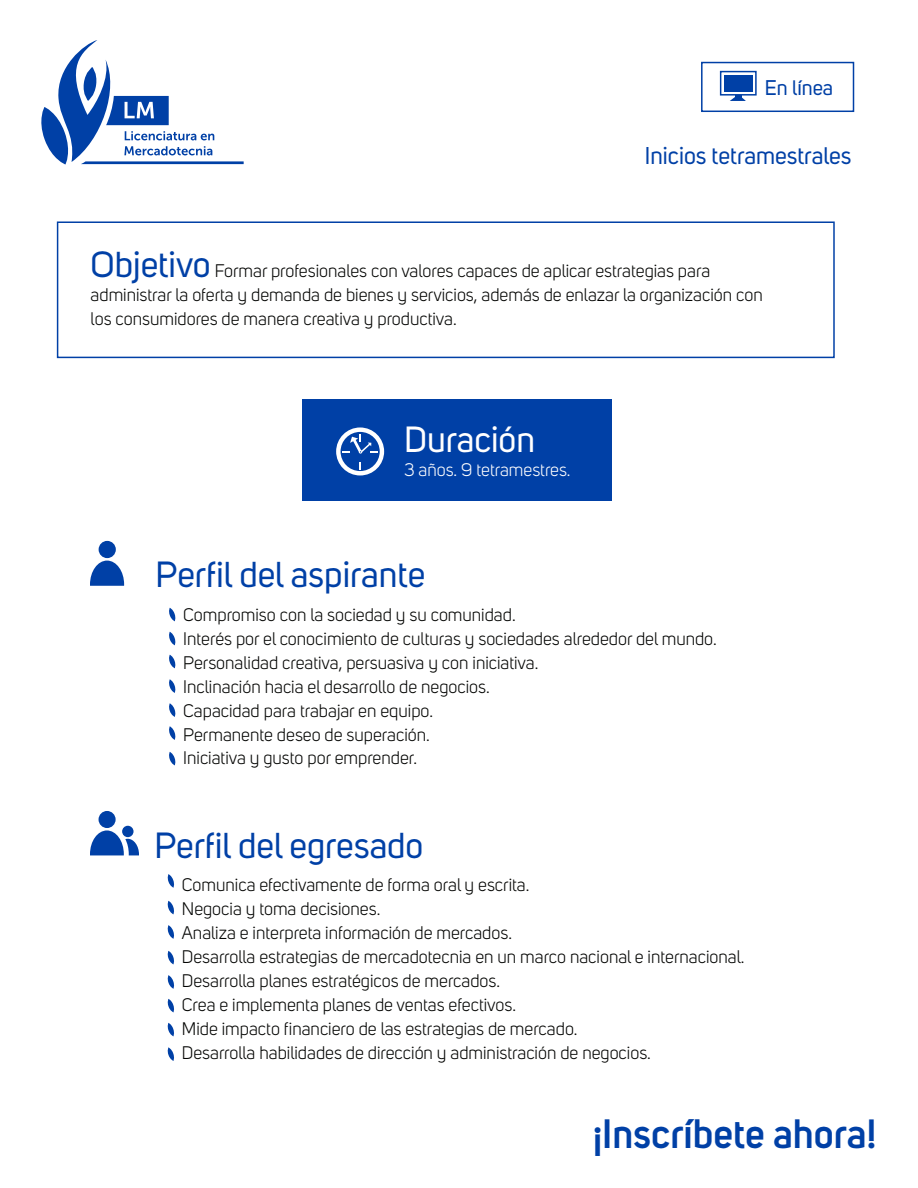
<style>
.page{position:relative;width:918px;height:1188px;background:#fff}
.page>*{position:absolute;margin:0;border:0;box-sizing:border-box;transform-origin:0 0}
.t1{font:600 40.5px "Uni Sans";color:#0040a6}
.t2{font:36px "Uni Sans";color:#0040a6}
.t3{font:36px "Uni Sans";color:#fff}
.t4{font:24px "Uni Sans";color:#0040a6}
.t5{font:21px "Uni Sans";color:#0040a6}
.t6{font:18px/24px "Uni Sans";color:#040503}
.t7{font:18px "Uni Sans";color:#fff}
.s1{font-size:36px;color:#0040a6}
</style>
<div class="page">
<div style="left:57px;top:221px;width:778px;height:137px;border:2px solid #0040a6"></div>
<div style="left:701px;top:62px;width:153px;height:50px;border:2px solid #0040a6"></div>
<svg style="left:169px;top:608px;width:7px;height:13px"></svg>
<svg style="left:169px;top:632px;width:7px;height:13px"></svg>
<svg style="left:169px;top:655px;width:7px;height:13px"></svg>
<svg style="left:169px;top:679px;width:7px;height:14px"></svg>
<svg style="left:169px;top:703px;width:7px;height:14px"></svg>
<svg style="left:169px;top:726px;width:7px;height:14px"></svg>
<svg style="left:169px;top:752px;width:7px;height:13px"></svg>
<svg style="left:167px;top:874px;width:7px;height:14px"></svg>
<svg style="left:167px;top:925px;width:7px;height:14px"></svg>
<svg style="left:167px;top:901px;width:7px;height:13px"></svg>
<svg style="left:167px;top:975px;width:7px;height:14px"></svg>
<svg style="left:167px;top:951px;width:7px;height:13px"></svg>
<svg style="left:167px;top:999px;width:7px;height:13px"></svg>
<svg style="left:167px;top:1023px;width:7px;height:13px"></svg>
<svg style="left:167px;top:1047px;width:7px;height:14px"></svg>
<div style="left:303px;top:399px;width:309px;height:102px;background:#0040a6"></div>
<div style="left:724px;top:75px;width:28px;height:17px;background:#0040a6"></div>
<div style="left:720px;top:71px;width:37px;height:25px;border:2px solid #0040a6"></div>
<svg style="left:730px;top:95px;width:16px;height:6px"></svg>
<svg style="left:336px;top:427px;width:48px;height:48px"></svg>
<svg style="left:90px;top:541px;width:34px;height:45px"></svg>
<svg style="left:90px;top:811px;width:49px;height:44px"></svg>
<svg style="left:41px;top:40px;width:203px;height:125px"></svg>
<p class="t5" style="left:765px;top:76px;width:70px">En línea</p>
<h3 class="t4" style="left:645px;top:142px;width:208px">Inicios tetramestrales</h3>
<p class="t6" style="left:91px;top:259px;width:674px"><span class="s1">Objetivo</span> Formar profesionales con valores capaces de aplicar estrategias para administrar la oferta y demanda de bienes y servicios, además de enlazar la organización con los consumidores de manera creativa y productiva.</p>
<h2 class="t3" style="left:404px;top:419px;width:133px">Duración</h2>
<p class="t7" style="left:404px;top:460px;width:168px">3 años. 9 tetramestres.</p>
<h2 class="t2" style="left:156px;top:554px;width:271px">Perfil del aspirante</h2>
<p class="t6" style="left:183px;top:602px;width:535px">Compromiso con la sociedad y su comunidad.<br>Interés por el conocimiento de culturas y sociedades alrededor del mundo.<br>Personalidad creativa, persuasiva y con iniciativa.<br>Inclinación hacia el desarrollo de negocios.<br>Capacidad para trabajar en equipo.<br>Permanente deseo de superación.<br>Iniciativa y gusto por emprender.</p>
<h2 class="t2" style="left:154px;top:825px;width:271px">Perfil del egresado</h2>
<p class="t6" style="left:182px;top:873px;width:564px">Comunica efectivamente de forma oral y escrita.<br>Negocia y toma decisiones.<br>Analiza e interpreta información de mercados.<br>Desarrolla estrategias de mercadotecnia en un marco nacional e internacional.<br>Desarrolla planes estratégicos de mercados.<br>Crea e implementa planes de ventas efectivos.<br>Mide impacto financiero de las estrategias de mercado.<br>Desarrolla habilidades de dirección y administración de negocios.</p>
<h1 class="t1" style="left:593px;top:1103px;width:285px">¡Inscríbete ahora!</h1>
</div>
